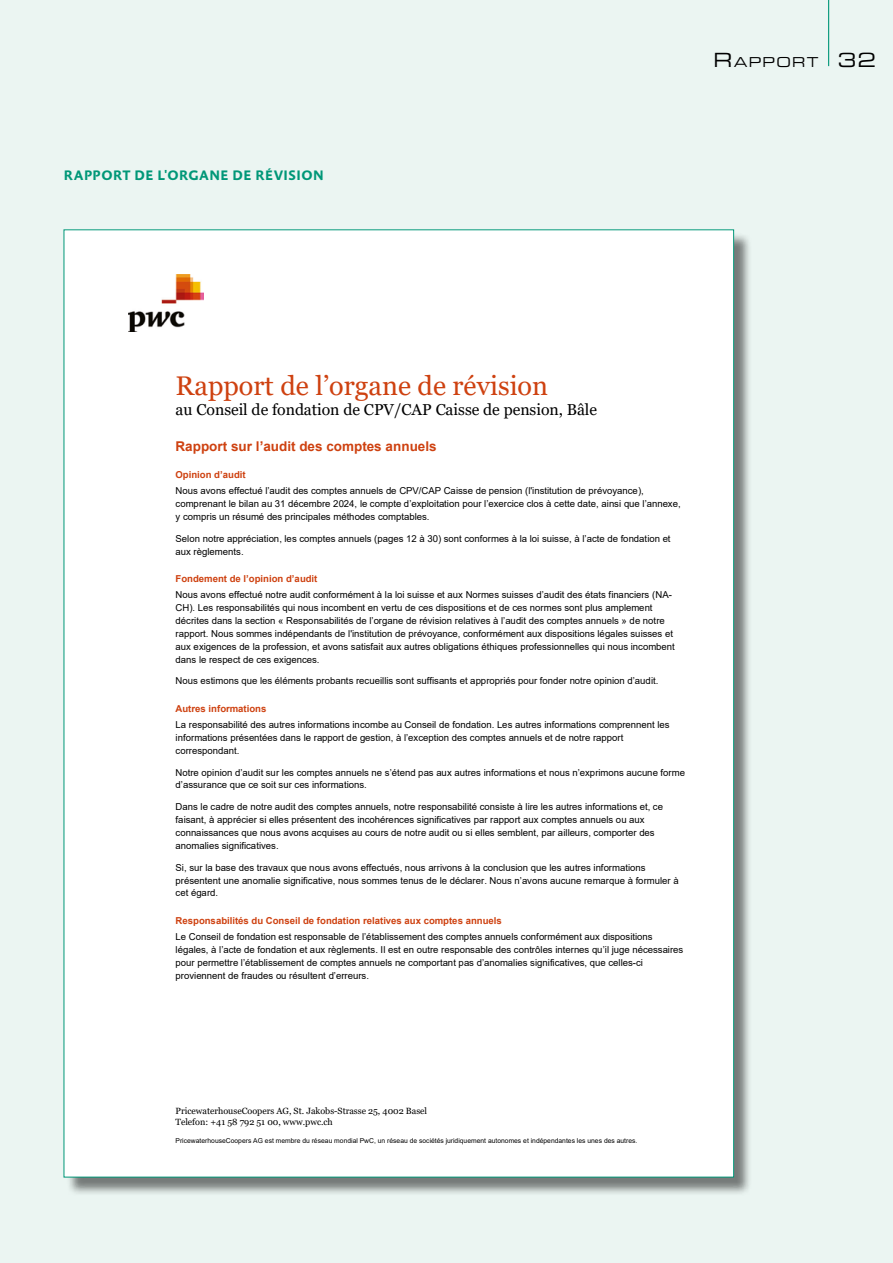
<style>
.page{position:relative;width:893px;height:1263px;background:#ebf5f2}
.page>*{position:absolute;margin:0;border:0;box-sizing:border-box;transform-origin:0 0}
.t1{font:27px "Georgia";color:#ce4110}
.t2{font:expanded 19.5px "Square 721 BT";color:#000}
.t3{font:15.75px "Georgia";color:#000}
.t4{font:700 13.95px "Absara Sans TF";letter-spacing:.03em;color:#009778}
.t5{font:expanded 13.65px "Square 721 BT";letter-spacing:.095em;color:#000}
.t6{font:700 13.5px "Arial";color:#ce4110}
.t7{font:9.6px/12.9px "Arial";color:#000}
.t8{font:700 9.6px "Arial";letter-spacing:-.005em;color:#ce4110}
.t9{font:9px/11.2px "Georgia";letter-spacing:-.005em;color:#000}
.t10{font:6.75px "Arial";letter-spacing:.005em;color:#000}
.s1{font-size:19.5px}
</style>
<div class="page">
<hr style="left:828px;top:0;width:1px;height:66px;background:#009778">
<div style="left:66px;top:232px;width:686px;height:964px;background:#000;opacity:.5"></div>
<div style="left:64px;top:230px;width:670px;height:947px;background:#fff"></div>
<img style="left:128px;top:275px;width:75px;height:57px">
<h3 class="t4" style="left:64px;top:168px;width:262px">RAPPORT DE L'ORGANE DE RÉVISION</h3>
<h3 class="t5" style="left:713px;top:53px;width:106px"><span class="s1">R</span>APPORT</h3>
<h2 class="t2" style="left:838px;top:48px;width:40px">32</h2>
<h1 class="t1" style="left:176px;top:369px;width:374px">Rapport de l’organe de révision</h1>
<h3 class="t3" style="left:176px;top:400px;width:423px">au Conseil de fondation de CPV/CAP Caisse de pension, Bâle</h3>
<h3 class="t6" style="left:176px;top:437px;width:263px">Rapport sur l’audit des comptes annuels</h3>
<p class="t8" style="left:176px;top:468px;width:72px">Opinion d’audit</p>
<p class="t7" style="left:176px;top:484px;width:507px">Nous avons effectué l’audit des comptes annuels de CPV/CAP Caisse de pension (l'institution de prévoyance), comprenant le bilan au 31 décembre 2024, le compte d’exploitation pour l’exercice clos à cette date, ainsi que l’annexe, y compris un résumé des principales méthodes comptables.</p>
<p class="t7" style="left:176px;top:532px;width:497px">Selon notre appréciation, les comptes annuels (pages 12 à 30) sont conformes à la loi suisse, à l’acte de fondation et aux règlements.</p>
<p class="t8" style="left:176px;top:572px;width:143px">Fondement de l’opinion d’audit</p>
<p class="t7" style="left:176px;top:588px;width:501px">Nous avons effectué notre audit conformément à la loi suisse et aux Normes suisses d’audit des états financiers (NA-CH). Les responsabilités qui nous incombent en vertu de ces dispositions et de ces normes sont plus amplement décrites dans la section « Responsabilités de l’organe de révision relatives à l’audit des comptes annuels » de notre rapport. Nous sommes indépendants de l'institution de prévoyance, conformément aux dispositions légales suisses et aux exigences de la profession, et avons satisfait aux autres obligations éthiques professionnelles qui nous incombent dans le respect de ces exigences.</p>
<p class="t7" style="left:176px;top:674px;width:484px">Nous estimons que les éléments probants recueillis sont suffisants et appropriés pour fonder notre opinion d’audit.</p>
<p class="t8" style="left:176px;top:702px;width:92px">Autres informations</p>
<p class="t7" style="left:176px;top:718px;width:496px">La responsabilité des autres informations incombe au Conseil de fondation. Les autres informations comprennent les informations présentées dans le rapport de gestion, à l’exception des comptes annuels et de notre rapport correspondant.</p>
<p class="t7" style="left:176px;top:766px;width:511px">Notre opinion d’audit sur les comptes annuels ne s’étend pas aux autres informations et nous n’exprimons aucune forme d’assurance que ce soit sur ces informations.</p>
<p class="t7" style="left:176px;top:800px;width:489px">Dans le cadre de notre audit des comptes annuels, notre responsabilité consiste à lire les autres informations et, ce faisant, à apprécier si elles présentent des incohérences significatives par rapport aux comptes annuels ou aux connaissances que nous avons acquises au cours de notre audit ou si elles semblent, par ailleurs, comporter des anomalies significatives.</p>
<p class="t7" style="left:176px;top:861px;width:505px">Si, sur la base des travaux que nous avons effectués, nous arrivons à la conclusion que les autres informations présentent une anomalie significative, nous sommes tenus de le déclarer. Nous n’avons aucune remarque à formuler à cet égard.</p>
<p class="t8" style="left:176px;top:914px;width:328px">Responsabilités du Conseil de fondation relatives aux comptes annuels</p>
<p class="t7" style="left:176px;top:930px;width:509px">Le Conseil de fondation est responsable de l’établissement des comptes annuels conformément aux dispositions légales, à l’acte de fondation et aux règlements. Il est en outre responsable des contrôles internes qu’il juge nécessaires pour permettre l’établissement de comptes annuels ne comportant pas d’anomalies significatives, que celles-ci proviennent de fraudes ou résultent d’erreurs.</p>
<p class="t9" style="left:176px;top:1106px;width:253px">PricewaterhouseCoopers AG, St. Jakobs-Strasse 25, 4002 Basel<br>Telefon: +41 58 792 51 00, www.pwc.ch</p>
<p class="t10" style="left:176px;top:1136px;width:463px">PricewaterhouseCoopers AG est membre du réseau mondial PwC, un réseau de sociétés juridiquement autonomes et indépendantes les unes des autres.</p>
</div>
